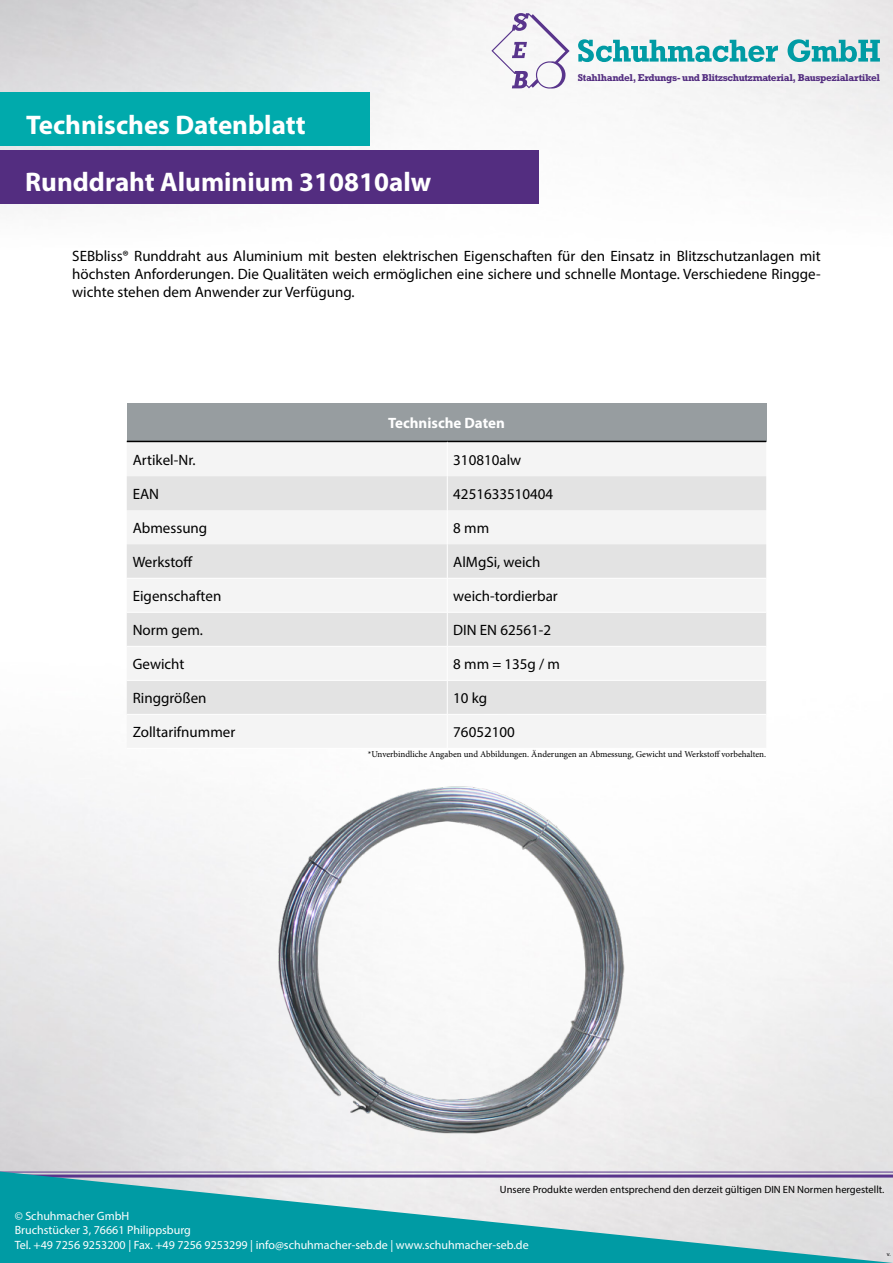
<style>
.page{position:relative;width:893px;height:1263px;background:#fff}
.page>*{position:absolute;margin:0;border:0;box-sizing:border-box;transform-origin:0 0}
.t1{font:700 27px "Myriad Pro";color:#fff}
.t2{font:15px/18px "Myriad Pro";color:#000;text-align:justify}
.t3{font:700 15px "Myriad Pro";color:#fff}
.t4{font:12px/14.4px "Myriad Pro";color:#fff}
.t5{font:10.5px "Myriad Pro";color:#000}
.t6{font:700 10.05px "Rockwell Std";letter-spacing:-.04em;color:#532d80}
.t7{font:9px "Minion Pro";letter-spacing:-.005em;color:#000}
.t8{font:6px "Myriad Pro";color:#020203}
</style>
<div class="page">
<img style="left:0;top:0;width:893px;height:1171px">
<svg style="left:0;top:1171px;width:893px;height:92px;background:#6abac1"></svg>
<svg style="left:578px;top:39px;width:302px;height:23px"></svg>
<svg style="left:491px;top:13px;width:79px;height:76px"></svg>
<div style="left:0;top:150px;width:539px;height:53px;background:#532d80"></div>
<div style="left:0;top:92px;width:370px;height:54px;background:#00aaac"></div>
<div style="left:127px;top:403px;width:639px;height:38px;background:#979da0"></div>
<div style="left:127px;top:442px;width:639px;height:306px;background:#f4f4f4"></div>
<svg style="left:127px;top:476px;width:639px;height:238px;fill:#e3e3e3"></svg>
<hr style="left:127px;top:441px;width:320px;height:1px;background:#000">
<hr style="left:447px;top:441px;width:319px;height:1px;background:#000">
<hr style="left:447px;top:442px;width:1px;height:34px;background:#fff">
<hr style="left:447px;top:476px;width:1px;height:34px;background:#fff">
<hr style="left:447px;top:510px;width:1px;height:34px;background:#fff">
<hr style="left:447px;top:544px;width:1px;height:34px;background:#fff">
<hr style="left:127px;top:578px;width:320px;height:1px;background:#fff">
<hr style="left:447px;top:578px;width:319px;height:1px;background:#fff">
<hr style="left:447px;top:578px;width:1px;height:34px;background:#fff">
<hr style="left:127px;top:612px;width:320px;height:1px;background:#fff">
<hr style="left:447px;top:612px;width:319px;height:1px;background:#fff">
<hr style="left:447px;top:612px;width:1px;height:34px;background:#fff">
<hr style="left:127px;top:646px;width:320px;height:1px;background:#fff">
<hr style="left:447px;top:646px;width:319px;height:1px;background:#fff">
<hr style="left:447px;top:646px;width:1px;height:34px;background:#fff">
<hr style="left:127px;top:680px;width:320px;height:1px;background:#fff">
<hr style="left:447px;top:680px;width:319px;height:1px;background:#fff">
<hr style="left:447px;top:680px;width:1px;height:34px;background:#fff">
<hr style="left:127px;top:714px;width:320px;height:1px;background:#fff">
<hr style="left:447px;top:714px;width:319px;height:1px;background:#fff">
<hr style="left:447px;top:714px;width:1px;height:34px;background:#fff">
<hr style="left:127px;top:748px;width:320px;height:1px;background:#fff">
<hr style="left:447px;top:748px;width:319px;height:1px;background:#fff">
<img style="left:194px;top:740px;width:484px;height:441px">
<h1 class="t1" style="left:26px;top:108px;width:281px">Technisches Datenblatt</h1>
<h1 class="t1" style="left:25px;top:164px;width:408px">Runddraht Aluminium 310810alw</h1>
<p class="t6" style="left:578px;top:72px;width:304px">Stahlhandel, Erdungs- und Blitzschutzmaterial, Bauspezialartikel</p>
<p class="t2" style="left:72px;top:246px;width:750px">SEBbliss® Runddraht aus Aluminium mit besten elektrischen Eigenschaften für den Einsatz in Blitzschutzanlagen mit höchsten Anforderungen. Die Qualitäten weich ermöglichen eine sichere und schnelle Montage. Verschiedene Ringge&shy;wichte stehen dem Anwender zur Verfügung.</p>
<p class="t3" style="left:388px;top:413px;width:118px">Technische Daten</p>
<p class="t2" style="left:133px;top:451px;width:64px">Artikel-Nr.</p>
<p class="t2" style="left:453px;top:451px;width:69px">310810alw</p>
<p class="t2" style="left:133px;top:485px;width:28px">EAN</p>
<p class="t2" style="left:453px;top:485px;width:102px">4251633510404</p>
<p class="t2" style="left:133px;top:519px;width:76px">Abmessung</p>
<p class="t2" style="left:453px;top:519px;width:37px">8 mm</p>
<p class="t2" style="left:133px;top:553px;width:62px">Werkstoff</p>
<p class="t2" style="left:453px;top:553px;width:89px">AlMgSi, weich</p>
<p class="t2" style="left:133px;top:587px;width:90px">Eigenschaften</p>
<p class="t2" style="left:453px;top:587px;width:106px">weich-tordierbar</p>
<p class="t2" style="left:133px;top:621px;width:72px">Norm gem.</p>
<p class="t2" style="left:453px;top:621px;width:99px">DIN EN 62561-2</p>
<p class="t2" style="left:133px;top:655px;width:53px">Gewicht</p>
<p class="t2" style="left:453px;top:655px;width:108px">8 mm = 135g / m</p>
<p class="t2" style="left:133px;top:689px;width:75px">Ringgrößen</p>
<p class="t2" style="left:453px;top:689px;width:35px">10 kg</p>
<p class="t2" style="left:133px;top:723px;width:104px">Zolltarifnummer</p>
<p class="t2" style="left:453px;top:723px;width:63px">76052100</p>
<p class="t7" style="left:368px;top:748px;width:400px">*Unverbindliche Angaben und Abbildungen. Änderungen an Abmessung, Gewicht und Werkstoff vorbehalten.</p>
<p class="t5" style="left:500px;top:1183px;width:386px">Unsere Produkte werden entsprechend den derzeit gültigen DIN EN Normen hergestellt.</p>
<p class="t4" style="left:15px;top:1208px;width:516px">© Schuhmacher GmbH<br>Bruchstücker 3, 76661 Philippsburg<br>Tel. +49 7256 9253200 | Fax. +49 7256 9253299 | info@schuhmacher-seb.de | www.schuhmacher-seb.de</p>
<p class="t8" style="left:887px;top:1250px;width:5px">v.</p>
</div>
